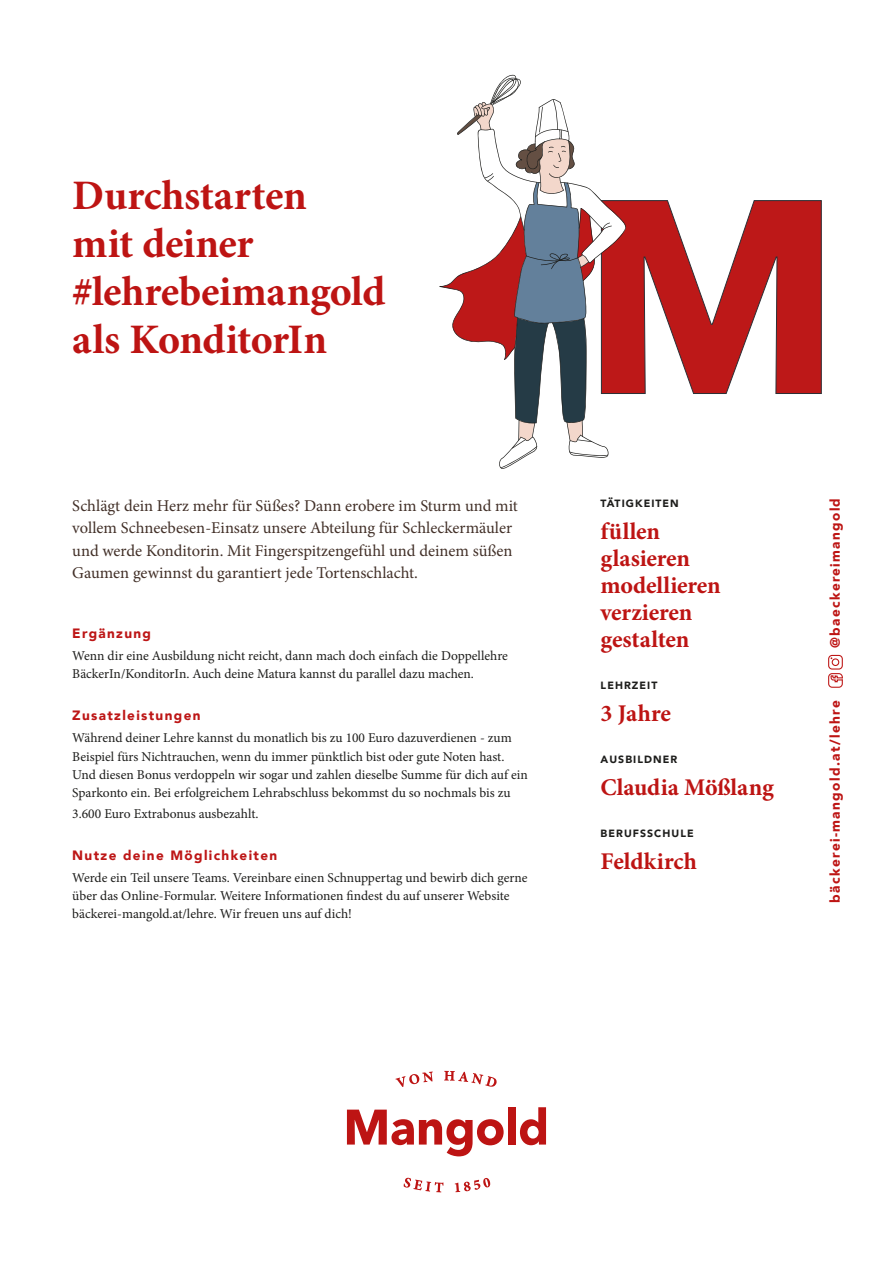
<style>
.page{position:relative;width:893px;height:1263px;background:#fff}
.page>*{position:absolute;margin:0;border:0;box-sizing:border-box;transform-origin:0 0}
.titel{font:700 42px "Minion Pro";letter-spacing:-.01em;color:#bd1413}
.bezeichnung{font:700 24px "Minion Pro";letter-spacing:-.01em;color:#bd1413}
.Copytext{font:16.5px/22.5px "Minion Pro";color:#423028}
.t1{font:900 13.65px "Avenir";letter-spacing:.1em;color:#bd1413}
.fließtext{font:13.5px/18px "Minion Pro";color:#1d1d1b}
.t2{font:900 13.5px "Avenir";letter-spacing:.1em;color:#bd1616}
.t3{font:900 13.5px "Avenir";letter-spacing:.1em;color:#bd1413}
.spalte_rechts{font:900 10.5px "Avenir";letter-spacing:.1em;color:#1d1d1b}
</style>
<div class="page">
<svg style="left:395px;top:1071px;width:38px;height:16px"></svg>
<svg style="left:444px;top:1071px;width:53px;height:16px"></svg>
<svg style="left:347px;top:1109px;width:157px;height:47px"></svg>
<div style="left:508px;top:1107px;width:8px;height:37px;background:#bd1413"></div>
<svg style="left:520px;top:1107px;width:26px;height:38px"></svg>
<svg style="left:404px;top:1177px;width:39px;height:15px"></svg>
<svg style="left:455px;top:1178px;width:35px;height:14px"></svg>
<svg style="left:830px;top:675px;width:11px;height:8px"></svg>
<div style="left:828px;top:673px;width:15px;height:15px;border:1px solid #bd1413;border-radius:3px"></div>
<div style="left:828px;top:655px;width:15px;height:14px;border:1px solid #bd1413;border-radius:4px"></div>
<div style="left:832px;top:658px;width:7px;height:8px;border:1px solid #bd1413;border-radius:50%"></div>
<svg style="left:439px;top:74px;width:382px;height:395px"></svg>
<p class="titel" style="left:72px;top:171px;width:236px">Durchstarten</p>
<p class="titel" style="left:72px;top:219px;width:183px">mit deiner</p>
<p class="titel" style="left:72px;top:267px;width:315px">#lehrebeimangold</p>
<p class="titel" style="left:72px;top:315px;width:256px">als KonditorIn</p>
<p class="Copytext" style="left:72px;top:494px;width:447px">Schlägt dein Herz mehr für Süßes? Dann erobere im Sturm und mit vollem Schneebesen-Einsatz unsere Abteilung für Schleckermäuler und werde Konditorin. Mit Fingerspitzengefühl und deinem süßen Gaumen gewinnst du garantiert jede Tortenschlacht.</p>
<p class="t2" style="left:72px;top:622px;width:80px">Ergänzung</p>
<p class="fließtext" style="left:72px;top:647px;width:437px">Wenn dir eine Ausbildung nicht reicht, dann mach doch einfach die Doppellehre<br>BäckerIn/KonditorIn. Auch deine Matura kannst du parallel dazu machen.</p>
<p class="t2" style="left:72px;top:704px;width:130px">Zusatzleistungen</p>
<p class="fließtext" style="left:72px;top:729px;width:457px">Während deiner Lehre kannst du monatlich bis zu 100 Euro dazuverdienen - zum Beispiel fürs Nichtrauchen, wenn du immer pünktlich bist oder gute Noten hast.<br>Und diesen Bonus verdoppeln wir sogar und zahlen dieselbe Summe für dich auf ein Sparkonto ein. Bei erfolgreichem Lehrabschluss bekommst du so nochmals bis zu</p>
<p class="fließtext" style="left:72px;top:804px;width:188px">3.600 Euro Extrabonus ausbezahlt.</p>
<p class="t2" style="left:72px;top:843px;width:206px">Nutze deine Möglichkeiten</p>
<p class="fließtext" style="left:72px;top:868px;width:457px">Werde ein Teil unsere Teams. Vereinbare einen Schnuppertag und bewirb dich gerne über das Online-Formular. Weitere Informationen findest du auf unserer Website bäckerei-mangold.at/lehre. Wir freuen uns auf dich!</p>
<p class="spalte_rechts" style="left:601px;top:495px;width:80px">TÄTIGKEITEN</p>
<p class="bezeichnung" style="left:601px;top:517px;width:61px">füllen</p>
<p class="bezeichnung" style="left:601px;top:544px;width:91px">glasieren</p>
<p class="bezeichnung" style="left:601px;top:571px;width:122px">modellieren</p>
<p class="bezeichnung" style="left:601px;top:598px;width:93px">verzieren</p>
<p class="bezeichnung" style="left:601px;top:625px;width:90px">gestalten</p>
<p class="spalte_rechts" style="left:601px;top:677px;width:58px">LEHRZEIT</p>
<p class="bezeichnung" style="left:601px;top:698px;width:72px">3 Jahre</p>
<p class="spalte_rechts" style="left:601px;top:751px;width:78px">AUSBILDNER</p>
<p class="bezeichnung" style="left:601px;top:772px;width:175px">Claudia Mößlang</p>
<p class="spalte_rechts" style="left:601px;top:824px;width:95px">BERUFSSCHULE</p>
<p class="bezeichnung" style="left:601px;top:846px;width:98px">Feldkirch</p>
<p class="t3" style="left:823px;top:648px;width:151px;rotate:-90deg">@baeckereimangold</p>
<p class="t1" style="left:823px;top:902px;width:204px;rotate:-90deg">bäckerei-mangold.at/lehre</p>
</div>
